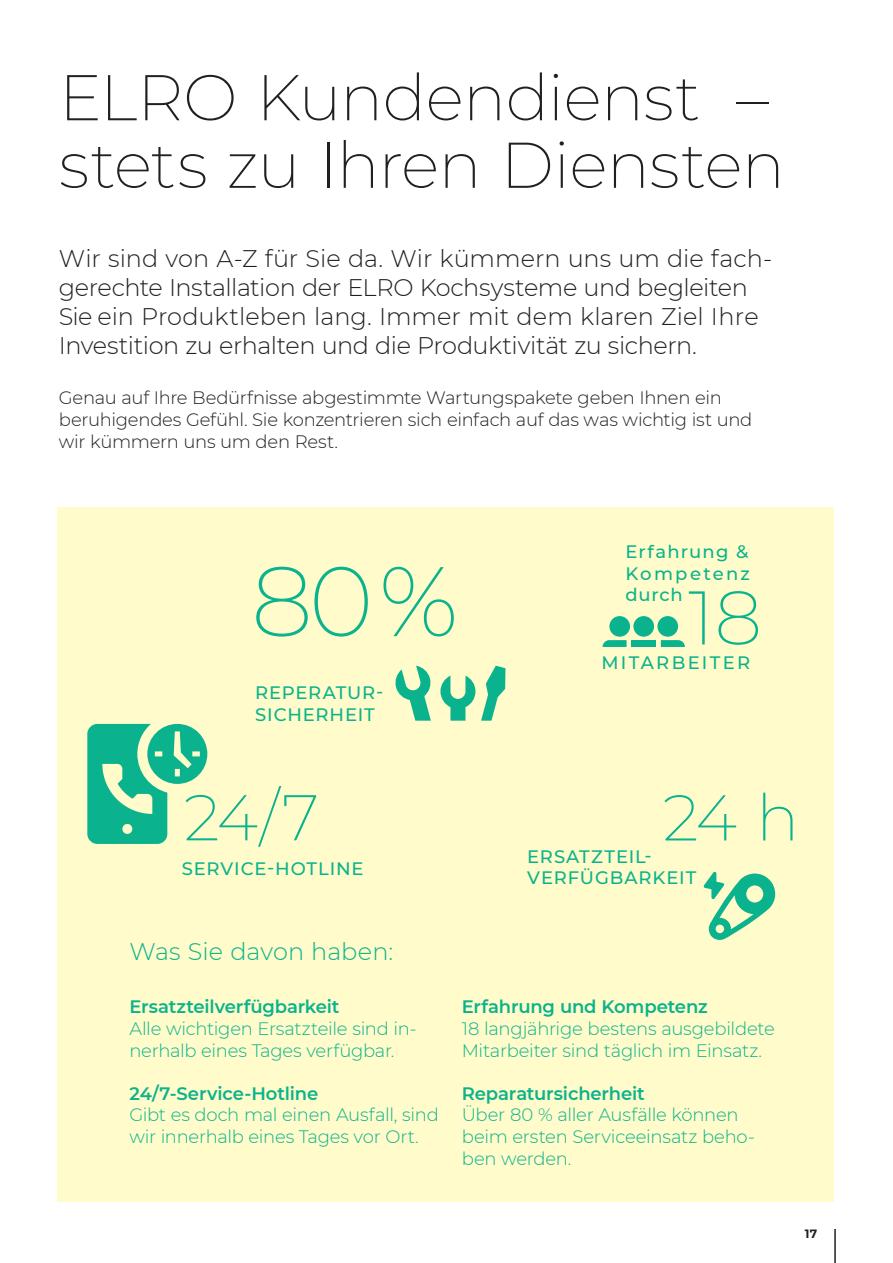
<style>
.page{position:relative;width:893px;height:1263px;background:#fff}
.page>*{position:absolute;margin:0;border:0;box-sizing:border-box;transform-origin:0 0}
.t1{font:200 98.7px "Montserrat";color:#0ab38d}
.t2{font:200 75.9px "Montserrat";color:#0ab38d}
.t3{font:200 64.5px/67.5px "Montserrat";letter-spacing:-.01em;color:#231f20}
.t4{font:200 64.5px "Montserrat";color:#0ab38d}
.t5{font:300 24px/28.8px "Montserrat";letter-spacing:-.01em;color:#231f20}
.t6{font:300 24px "Montserrat";color:#0ab38d}
.t7{font:300 18px/21.6px "Montserrat";letter-spacing:-.015em;color:#0ab38d}
.t8{font:300 18px/21.6px "Montserrat";letter-spacing:-.015em;color:#231f20}
.t9{font:500 18px/21.6px "Montserrat";letter-spacing:.055em;color:#0ab38d}
.t10{font:600 18px "Montserrat";letter-spacing:-.01em;color:#0ab38d}
.t11{font:500 18px "Montserrat";letter-spacing:.13em;color:#0ab38d}
.t12{font:700 12px "Montserrat";color:#231f20}
</style>
<div class="page">
<hr style="left:834px;top:1229px;width:2px;height:34px;background:#231f20">
<div style="left:58px;top:508px;width:776px;height:694px;background:#fffbca"></div>
<svg style="left:87px;top:724px;width:120px;height:120px"></svg>
<div style="left:609px;top:616px;width:21px;height:21px;background:#0ab38d;border-radius:50%"></div>
<div style="left:657px;top:616px;width:21px;height:21px;background:#0ab38d;border-radius:50%"></div>
<div style="left:633px;top:616px;width:21px;height:21px;background:#0ab38d;border-radius:50%"></div>
<svg style="left:602px;top:640px;width:25px;height:7px"></svg>
<svg style="left:661px;top:640px;width:24px;height:7px"></svg>
<div style="left:632px;top:640px;width:24px;height:7px;background:#0ab38d"></div>
<svg style="left:704px;top:872px;width:71px;height:68px"></svg>
<svg style="left:395px;top:666px;width:36px;height:55px"></svg>
<svg style="left:440px;top:676px;width:35px;height:45px"></svg>
<svg style="left:481px;top:666px;width:24px;height:55px"></svg>
<h3 class="t3" style="left:59px;top:62px;width:727px">ELRO Kundendienst – stets zu Ihren Diensten</h3>
<h3 class="t5" style="left:59px;top:244px;width:715px">Wir sind von A-Z für Sie da. Wir kümmern uns um die fach&shy;gerechte Installation der ELRO Kochsysteme und begleiten Sie ein Produktleben lang. Immer mit dem klaren Ziel Ihre Investition zu erhalten und die Produktivität zu sichern.</h3>
<p class="t8" style="left:59px;top:386px;width:695px">Genau auf Ihre Bedürfnisse abgestimmte Wartungspakete geben Ihnen ein beruhigendes Gefühl. Sie konzentrieren sich einfach auf das was wichtig ist und wir kümmern uns um den Rest.</p>
<h1 class="t1" style="left:251px;top:535px;width:209px">80 %</h1>
<p class="t9" style="left:255px;top:681px;width:130px">REPERATUR-<br>SICHERHEIT</p>
<p class="t9" style="left:625px;top:540px;width:126px;text-align:justify">Erfahrung &amp; Kompetenz durch</p>
<h2 class="t2" style="left:688px;top:566px;width:75px">18</h2>
<p class="t11" style="left:601px;top:650px;width:150px">MITARBEITER</p>
<h3 class="t4" style="left:184px;top:774px;width:137px">24/7</h3>
<p class="t9" style="left:182px;top:857px;width:183px">SERVICE-HOTLINE</p>
<h3 class="t6" style="left:129px;top:935px;width:265px">Was Sie davon haben:</h3>
<p class="t10" style="left:129px;top:994px;width:212px">Ersatzteilverfügbarkeit</p>
<p class="t7" style="left:129px;top:1017px;width:289px">Alle wichtigen Ersatzteile sind in&shy;nerhalb eines Tages verfügbar.</p>
<p class="t10" style="left:129px;top:1081px;width:190px">24/7-Service-Hotline</p>
<p class="t7" style="left:129px;top:1104px;width:311px">Gibt es doch mal einen Ausfall, sind wir innerhalb eines Tages vor Ort.</p>
<h3 class="t4" style="left:663px;top:774px;width:138px">24 h</h3>
<p class="t9" style="left:527px;top:845px;width:171px">ERSATZTEIL-<br>VERFÜGBARKEIT</p>
<p class="t10" style="left:462px;top:994px;width:247px">Erfahrung und Kompetenz</p>
<p class="t7" style="left:462px;top:1017px;width:314px">18 langjährige bestens ausgebildete<br>Mitarbeiter sind täglich im Einsatz.</p>
<p class="t10" style="left:462px;top:1081px;width:185px">Reparatursicherheit</p>
<p class="t7" style="left:462px;top:1104px;width:295px">Über 80 % aller Ausfälle können beim ersten Serviceeinsatz beho&shy;ben werden.</p>
<p class="t12" style="left:805px;top:1225px;width:14px">17</p>
</div>
